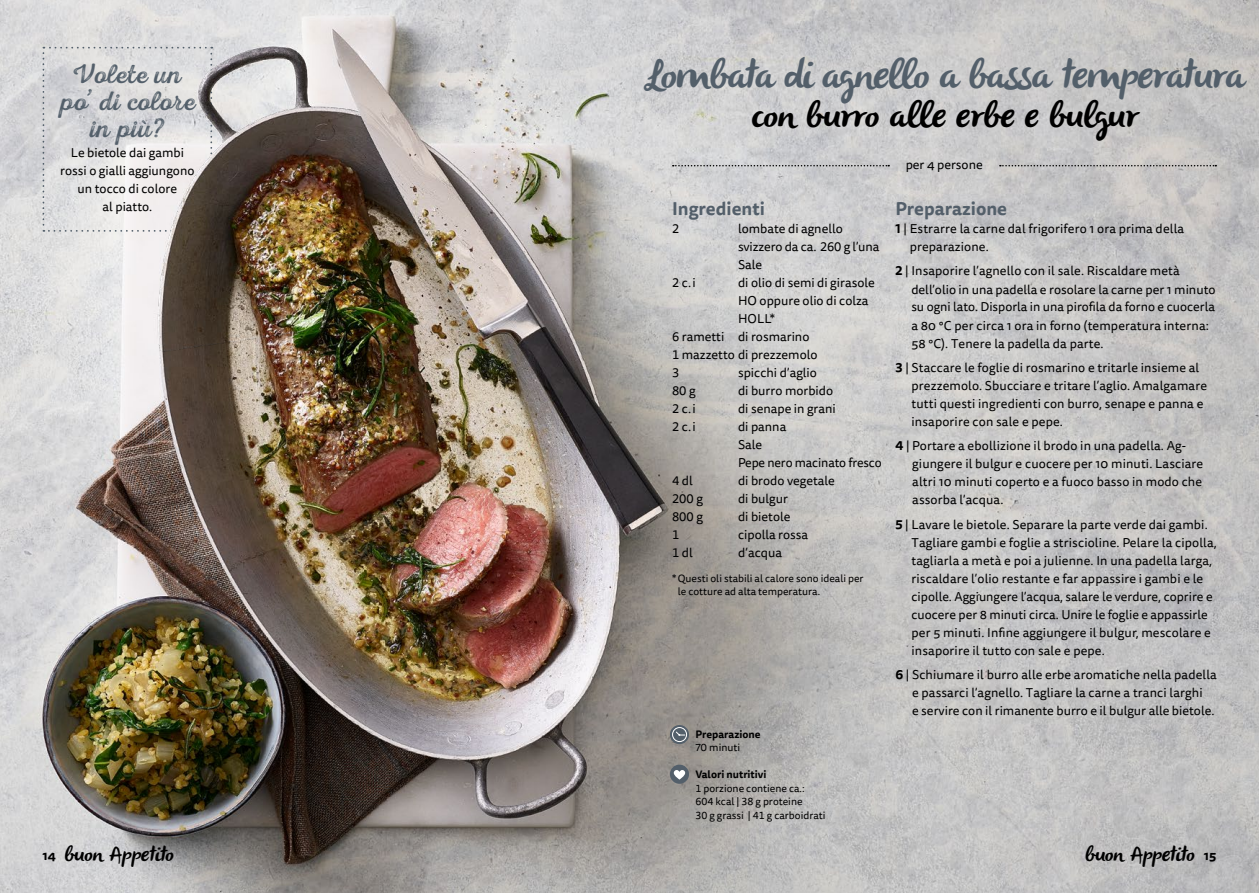
<style>
.page{position:relative;width:1259px;height:893px;background:#fff}
.page>*{position:absolute;margin:0;border:0;box-sizing:border-box;transform-origin:0 0}
.t1{font:italic 40.5px "Olivier";letter-spacing:-.02em;color:#535f6a}
.t2{font:italic 36px "Olivier";color:#000}
.t3{font:27px/27px "Nexa Rust Script R 03";letter-spacing:.025em;color:#535f6a;text-align:center}
.t4{font:italic 21px "Olivier";color:#000}
.t5{font:700 18px "Tisa Sans OT";color:#535f6a}
.t6{font:12.75px/18px "Tisa Sans OT";letter-spacing:.01em;color:#000}
.t7{font:12.75px/18px "Tisa Sans OT";letter-spacing:-.01em;color:#000}
.t8{font:700 12.75px "Tisa Sans OT";color:#000}
.t9{font:10.5px/13.5px "Tisa Sans OT";color:#000}
.t10{font:700 10.5px "Tisa Sans OT";color:#000}
.s1{font-weight:700}
</style>
<div class="page">
<img style="left:0;top:0;width:1259px;height:893px">
<svg style="left:673px;top:165px;width:216px;height:1px"></svg>
<svg style="left:1000px;top:165px;width:216px;height:1px"></svg>
<svg style="left:670px;top:725px;width:19px;height:19px"></svg>
<div style="left:672px;top:727px;width:15px;height:15px;border:1px solid #fff;border-radius:50%"></div>
<svg style="left:675px;top:731px;width:10px;height:5px"></svg>
<div style="left:670px;top:765px;width:19px;height:19px;background:#535f6a;border-radius:50%"></div>
<svg style="left:674px;top:770px;width:11px;height:10px"></svg>
<svg style="left:43px;top:47px;width:169px;height:185px;background:#d6d4d5"></svg>
<h3 class="t3" style="left:73px;top:60px;width:109px">Volete un</h3>
<h1 class="t1" style="left:645px;top:51px;width:609px">Lo mbatadi agnello abassatemperatura</h1>
<h3 class="t3" style="left:60px;top:87px;width:136px">po’ di colore in più?</h3>
<p class="t6" style="left:60px;top:144px;width:136px;text-align:center">Le bietole dai gambi rossi o gialli aggiungono un tocco di colore<br>al piatto.</p>
<h2 class="t2" style="left:751px;top:95px;width:396px">con burro alleerbeebulgur</h2>
<p class="t6" style="left:905px;top:156px;width:79px">per 4 persone</p>
<h3 class="t5" style="left:895px;top:197px;width:113px">Preparazione</h3>
<p class="t6" style="left:909px;top:220px;width:276px;text-indent:-14px"><span class="s1">1</span> | Estrarre la carne dal frigorifero 1 ora prima della preparazione.</p>
<p class="t6" style="left:911px;top:263px;width:306px;text-indent:-16px"><span class="s1">2</span> | Insaporire l’agnello con il sale. Riscaldare metà dell’olio in una padella e rosolare la carne per 1 minuto su ogni lato. Disporla in una pirofila da forno e cuocerla a 80 °C per circa 1 ora in forno (temperatura interna:<br>58 °C). Tenere la padella da parte.</p>
<p class="t6" style="left:911px;top:359px;width:297px;text-indent:-16px"><span class="s1">3</span> | Staccare le foglie di rosmarino e tritarle insieme al prezzemolo. Sbucciare e tritare l’aglio. Amalgamare tutti questi ingredienti con burro, senape e panna e insaporire con sale e pepe.</p>
<p class="t6" style="left:912px;top:438px;width:293px;text-indent:-17px"><span class="s1">4</span> | Portare a ebollizione il brodo in una padella. Ag&shy;giungere il bulgur e cuocere per 10 minuti. Lasciare altri 10 minuti coperto e a fuoco basso in modo che assorba l’acqua.</p>
<p class="t6" style="left:911px;top:516px;width:307px;text-indent:-16px"><span class="s1">5</span> | Lavare le bietole. Separare la parte verde dai gambi.<br>Tagliare gambi e foglie a striscioline. Pelare la cipolla, tagliarla a metà e poi a julienne. In una padella larga, riscaldare l’olio restante e far appassire i gambi e le cipolle. Aggiungere l’acqua, salare le verdure, coprire e cuocere per 8 minuti circa. Unire le foglie e appassirle per 5 minuti. Infine aggiungere il bulgur, mescolare e insaporire il tutto con sale e pepe.</p>
<p class="t6" style="left:912px;top:666px;width:306px;text-indent:-17px"><span class="s1">6</span> | Schiumare il burro alle erbe aromatiche nella padella e passarci l’agnello. Tagliare la carne a tranci larghi<br>e servire con il rimanente burro e il bulgur alle bietole.</p>
<h3 class="t5" style="left:672px;top:197px;width:94px">Ingredienti</h3>
<p class="t6" style="left:672px;top:220px;width:9px">2</p>
<p class="t6" style="left:738px;top:220px;width:143px">lombate di agnello svizzero da ca. 260 g l’una<br>Sale</p>
<p class="t6" style="left:672px;top:274px;width:25px">2 c.i</p>
<p class="t6" style="left:738px;top:274px;width:138px">di olio di semi di girasole</p>
<p class="t6" style="left:738px;top:292px;width:132px">HO oppure olio di colza</p>
<p class="t6" style="left:738px;top:310px;width:39px">HOLL*</p>
<p class="t6" style="left:672px;top:328px;width:139px">6 rametti di rosmarino</p>
<p class="t6" style="left:672px;top:346px;width:147px">1 mazzetto di prezzemolo</p>
<p class="t6" style="left:672px;top:364px;width:9px">3</p>
<p class="t6" style="left:738px;top:364px;width:80px">spicchi d’aglio</p>
<p class="t6" style="left:672px;top:382px;width:25px">80 g</p>
<p class="t6" style="left:738px;top:382px;width:97px">di burro morbido</p>
<p class="t6" style="left:672px;top:400px;width:25px">2 c.i</p>
<p class="t6" style="left:738px;top:400px;width:99px">di senape in grani</p>
<p class="t6" style="left:672px;top:418px;width:25px">2 c.i</p>
<p class="t7" style="left:738px;top:418px;width:145px">di panna<br>Sale<br>Pepe nero macinato fresco</p>
<p class="t6" style="left:672px;top:472px;width:22px">4 dl</p>
<p class="t6" style="left:738px;top:472px;width:98px">di brodo vegetale</p>
<p class="t6" style="left:672px;top:490px;width:32px">200 g</p>
<p class="t6" style="left:738px;top:490px;width:52px">di bulgur</p>
<p class="t6" style="left:672px;top:508px;width:32px">800 g</p>
<p class="t6" style="left:738px;top:508px;width:54px">di bietole</p>
<p class="t6" style="left:672px;top:526px;width:9px">1</p>
<p class="t6" style="left:738px;top:526px;width:72px">cipolla rossa</p>
<p class="t6" style="left:672px;top:544px;width:22px">1 dl</p>
<p class="t6" style="left:738px;top:544px;width:45px">d’acqua</p>
<p class="t9" style="left:678px;top:572px;width:187px;text-indent:-6px">* Questi oli stabili al calore sono ideali per le cotture ad alta temperatura.</p>
<p class="t10" style="left:695px;top:727px;width:67px">Preparazione</p>
<p class="t9" style="left:695px;top:741px;width:46px">70 minuti</p>
<p class="t10" style="left:695px;top:768px;width:73px">Valori nutritivi</p>
<p class="t9" style="left:695px;top:782px;width:132px">1 porzione contiene ca.:<br>604 kcal | 38 g proteine<br>30 g grassi | 41 g carboidrati</p>
<h3 class="t4" style="left:64px;top:842px;width:111px">buo n Appetito</h3>
<h3 class="t4" style="left:1084px;top:842px;width:111px">buo n Appetito</h3>
<p class="t8" style="left:43px;top:847px;width:15px">14</p>
<p class="t8" style="left:1204px;top:847px;width:14px">15</p>
</div>
